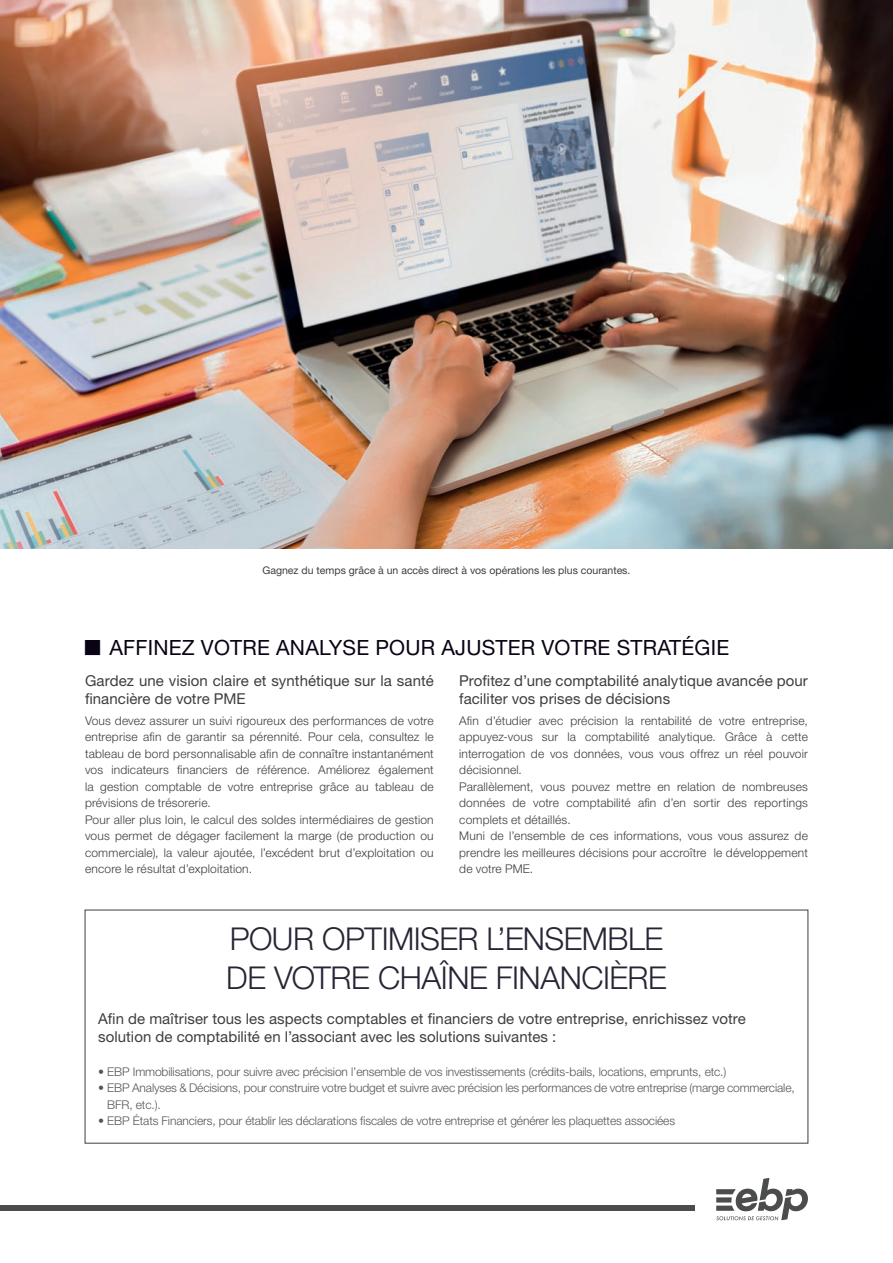
<style>
.page{position:relative;width:893px;height:1263px;background:#fff}
.page>*{position:absolute;margin:0;border:0;box-sizing:border-box;transform-origin:0 0}
.t1{font:300 31.5px "Helvetica Neue LT Std";letter-spacing:-.015em;color:#282435}
.SousTitre-ZOOM-Pts_C{font:21px "Helvetica Neue LT Std";letter-spacing:.01em;color:#0a0215}
.SousTitre-ZOOM-Pts_C-2{font:15px/18px "Helvetica Neue LT Std";letter-spacing:.005em;color:#3e3e3f}
.Texte-ZOOM-Pts_Cles{font:300 12px/16.5px "Helvetica Neue LT Std";letter-spacing:.015em;color:#3e3e3f;text-align:justify}
.t2{font:300 12px/16.5px "Helvetica Neue LT Std";letter-spacing:-.01em;color:#545557}
.t3{font:10.5px "Helvetica Neue LT Std";color:#3e3e3f}
</style>
<div class="page">
<img style="left:0;top:0;width:893px;height:548px">
<div style="left:0;top:1205px;width:694px;height:6px;background:#4b4c4d"></div>
<svg style="left:716px;top:1178px;width:92px;height:42px"></svg>
<p class="t3" style="left:262px;top:563px;width:369px">Gagnez du temps grâce à un accès direct à vos opérations les plus courantes.</p>
<p class="SousTitre-ZOOM-Pts_C" style="left:109px;top:635px;width:621px">AFFINEZ VOTRE ANALYSE POUR AJUSTER VOTRE STRATÉGIE</p>
<p class="SousTitre-ZOOM-Pts_C-2" style="left:85px;top:671px;width:350px">Gardez une vision claire et synthétique sur la santé financière de votre PME</p>
<p class="Texte-ZOOM-Pts_Cles" style="left:85px;top:712px;width:350px">Vous devez assurer un suivi rigoureux des performances de votre entreprise afin de garantir sa pérennité. Pour cela, consultez le tableau de bord personnalisable afin de connaître instantanément vos indicateurs financiers de référence. Améliorez également la gestion comptable de votre entreprise grâce au tableau de prévisions de trésorerie.</p>
<p class="Texte-ZOOM-Pts_Cles" style="left:85px;top:811px;width:350px">Pour aller plus loin, le calcul des soldes intermédiaires de gestion vous permet de dégager facilement la marge (de production ou commerciale), la valeur ajoutée, l’excédent brut d’exploitation ou encore le résultat d’exploitation.</p>
<p class="SousTitre-ZOOM-Pts_C-2" style="left:459px;top:671px;width:350px">Profitez d’une comptabilité analytique avancée pour faciliter vos prises de décisions</p>
<p class="Texte-ZOOM-Pts_Cles" style="left:459px;top:712px;width:350px">Afin d’étudier avec précision la rentabilité de votre entreprise, appuyez-vous sur la comptabilité analytique. Grâce à cette interrogation de vos données, vous vous offrez un réel pouvoir décisionnel.</p>
<p class="Texte-ZOOM-Pts_Cles" style="left:459px;top:778px;width:350px">Parallèlement, vous pouvez mettre en relation de nombreuses données de votre comptabilité afin d’en sortir des reportings complets et détaillés.</p>
<p class="Texte-ZOOM-Pts_Cles" style="left:459px;top:827px;width:350px">Muni de l’ensemble de ces informations, vous vous assurez de prendre les meilleures décisions pour accroître le développement de votre PME.</p>
<p class="t1" style="left:230px;top:920px;width:435px">POUR OPTIMISER L’ENSEMBLE</p>
<p class="t1" style="left:226px;top:959px;width:442px">DE VOTRE CHAÎNE FINANCIÈRE</p>
<p class="SousTitre-ZOOM-Pts_C-2" style="left:98px;top:1010px;width:649px">Afin de maîtriser tous les aspects comptables et financiers de votre entreprise, enrichissez votre solution de comptabilité en l’associant avec les solutions suivantes :</p>
<p class="t2" style="left:98px;top:1063px;width:630px">• EBP Immobilisations, pour suivre avec précision l’ensemble de vos investissements (crédits-bails, locations, emprunts, etc.)</p>
<p class="t2" style="left:107px;top:1079px;width:689px;text-indent:-9px">• EBP Analyses &amp; Décisions, pour construire votre budget et suivre avec précision les performances de votre entreprise (marge commerciale,<br>BFR, etc.).</p>
<p class="t2" style="left:98px;top:1112px;width:578px">• EBP États Financiers, pour établir les déclarations fiscales de votre entreprise et générer les plaquettes associées</p>
</div>
